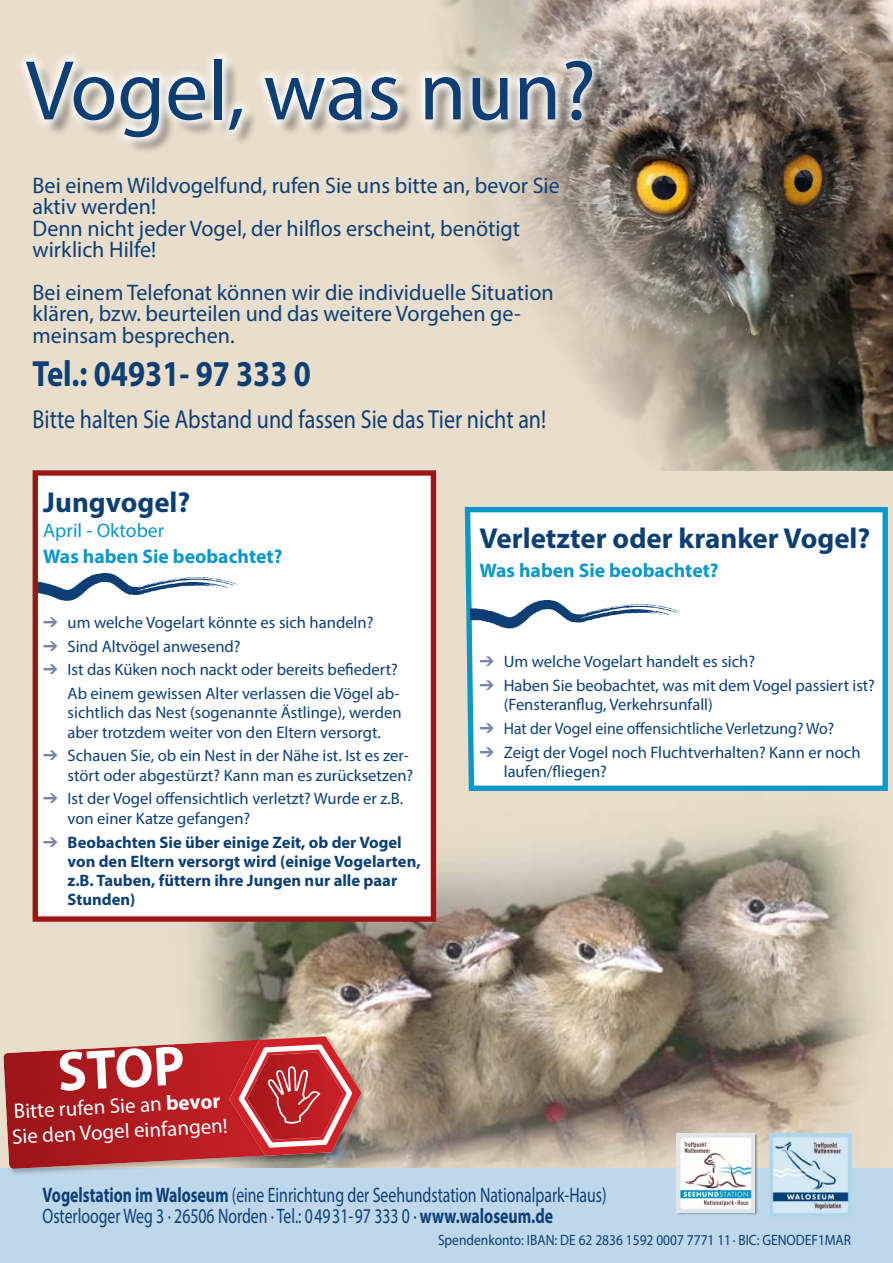
<style>
.page{position:relative;width:893px;height:1263px;background:#fff}
.page>*{position:absolute;margin:0;border:0;box-sizing:border-box;transform-origin:0 0}
.t1{font:85.5px "Myriad Pro";color:#0d3f75}
.t2{font:700 56.1px "Myriad Pro";color:#fff;scale:.96 1}
.t3{font:700 36.6px "Myriad Pro";color:#0d3f75;scale:.84 1}
.t4{font:700 28.8px "Myriad Pro";color:#0d3f75}
.t5{font:26.1px "Myriad Pro";color:#0d3f75;scale:.84 1}
.t6{font:22.5px/21.5px "Myriad Pro";color:#0d3f75}
.t7{font:21px/21.6px "Myriad Pro";color:#0d3f75;scale:.75 1}
.t8{font:21px/25.2px "Myriad Pro";color:#fff}
.t9{font:700 19.65px "Myriad Pro";color:#0a98c9}
.t10{font:19.65px "Myriad Pro";color:#0a98c9}
.t11{font:16.5px/23.9px "Myriad Pro";color:#0d3f75}
.t12{font:700 16.5px/19.2px "Myriad Pro";color:#0d3f75}
.t13{font:15px "Myriad Pro";color:#0d3f75;scale:.9 1}
.s1{font-weight:700}
</style>
<div class="page">
<img style="left:0;top:0;width:893px;height:1169px">
<img style="left:425px;top:0;width:468px;height:470px">
<div style="left:27px;top:60px;width:582px;height:94px;background:#221f1f;opacity:.5"></div>
<svg style="left:14px;top:47px;width:590px;height:102px"></svg>
<svg style="left:30px;top:468px;width:409px;height:456px"></svg>
<img style="left:38px;top:572px;width:206px;height:53px">
<svg style="left:462px;top:504px;width:429px;height:290px"></svg>
<img style="left:470px;top:599px;width:217px;height:53px">
<div style="left:0;top:1169px;width:893px;height:94px;background:#bed7eb"></div>
<div style="left:676px;top:1133px;width:82px;height:83px;background:#221f1f;opacity:.4"></div>
<img style="left:676px;top:1133px;width:79px;height:79px">
<div style="left:2px;top:1035px;width:339px;height:141px;background:#221f1f;opacity:.3"></div>
<img style="left:3px;top:1037px;width:330px;height:132px">
<img style="left:769px;top:1133px;width:83px;height:83px">
<svg style="left:44px;top:617px;width:19px;height:12px"></svg>
<svg style="left:44px;top:641px;width:14px;height:9px"></svg>
<svg style="left:44px;top:665px;width:19px;height:11px"></svg>
<svg style="left:44px;top:751px;width:14px;height:9px"></svg>
<svg style="left:44px;top:794px;width:14px;height:9px"></svg>
<svg style="left:44px;top:837px;width:19px;height:11px"></svg>
<svg style="left:480px;top:656px;width:19px;height:12px"></svg>
<svg style="left:480px;top:680px;width:19px;height:12px"></svg>
<svg style="left:480px;top:723px;width:28px;height:12px"></svg>
<svg style="left:480px;top:747px;width:28px;height:11px"></svg>
<svg style="left:220px;top:1023px;width:150px;height:141px;background:#c05a58"></svg>
<h1 class="t1" style="left:26px;top:49px;width:572px">Vogel, was nun?</h1>
<h3 class="t6" style="left:33px;top:175px;width:529px">Bei einem Wildvogelfund, rufen Sie uns bitte an, bevor Sie aktiv werden!<br>Denn nicht jeder Vogel, der hilflos erscheint, benötigt wirklich Hilfe!</h3>
<h3 class="t6" style="left:33px;top:282px;width:523px">Bei einem Telefonat können wir die individuelle Situation klären, bzw. beurteilen und das weitere Vorgehen ge&shy;meinsam besprechen.</h3>
<h3 class="t3" style="left:33px;top:359px;width:333px">Tel.: 04931- 97 333 0</h3>
<h3 class="t5" style="left:33px;top:407px;width:613px">Bitte halten Sie Abstand und fassen Sie das Tier nicht an!</h3>
<h3 class="t4" style="left:43px;top:491px;width:149px">Jungvogel?</h3>
<p class="t10" style="left:43px;top:521px;width:122px">April - Oktober</p>
<p class="t9" style="left:43px;top:549px;width:241px">Was haben Sie beobachtet?</p>
<p class="t11" style="left:68px;top:611px;width:334px">um welche Vogelart könnte es sich handeln?<br>Sind Altvögel anwesend?<br>Ist das Küken noch nackt oder bereits befiedert?<br>Ab einem gewissen Alter verlassen die Vögel ab-</p>
<p class="t11" style="left:68px;top:704px;width:336px;line-height:19.2px">sichtlich das Nest (sogenannte Ästlinge), werden aber trotzdem weiter von den Eltern versorgt.</p>
<p class="t11" style="left:68px;top:747px;width:347px;line-height:19.2px">Schauen Sie, ob ein Nest in der Nähe ist. Ist es zer&shy;stört oder abgestürzt? Kann man es zurücksetzen?</p>
<p class="t11" style="left:68px;top:790px;width:337px;line-height:19.2px">Ist der Vogel offensichtlich verletzt? Wurde er z.B. von einer Katze gefangen?</p>
<p class="t12" style="left:68px;top:834px;width:355px">Beobachten Sie über einige Zeit, ob der Vogel von den Eltern versorgt wird (einige Vogelarten, z.B. Tauben, füttern ihre Jungen nur alle paar Stunden)</p>
<h2 class="t2" style="left:56px;top:1050px;width:134px;rotate:-3deg">STOP</h2>
<p class="t8" style="left:10px;top:1099px;width:217px;rotate:-3deg">Bitte rufen Sie an <span class="s1">bevor<br></span>Sie den Vogel einfangen!</p>
<h3 class="t4" style="left:479px;top:527px;width:392px">Verletzter oder kranker Vogel?</h3>
<p class="t9" style="left:479px;top:562px;width:241px">Was haben Sie beobachtet?</p>
<p class="t11" style="left:504px;top:650px;width:373px">Um welche Vogelart handelt es sich?<br>Haben Sie beobachtet, was mit dem Vogel passiert ist?</p>
<p class="t11" style="left:504px;top:693px;width:358px">(Fensteranflug, Verkehrsunfall)<br>Hat der Vogel eine offensichtliche Verletzung? Wo?<br>Zeigt der Vogel noch Fluchtverhalten? Kann er noch</p>
<p class="t11" style="left:504px;top:760px;width:105px">laufen/fliegen?</p>
<p class="t7" style="left:43px;top:1184px;width:754px"><span class="s1">Vogelstation im Waloseum</span> (eine Einrichtung der Seehundstation Nationalpark-Haus)<br>Osterlooger Weg 3 · 26506 Norden · Tel.: 04931-97 333 0 · <span class="s1">www.waloseum.de</span></p>
<p class="t13" style="left:438px;top:1233px;width:460px">Spendenkonto: IBAN: DE 62 2836 1592 0007 7771 11 · BIC: GENODEF1MAR</p>
</div>
